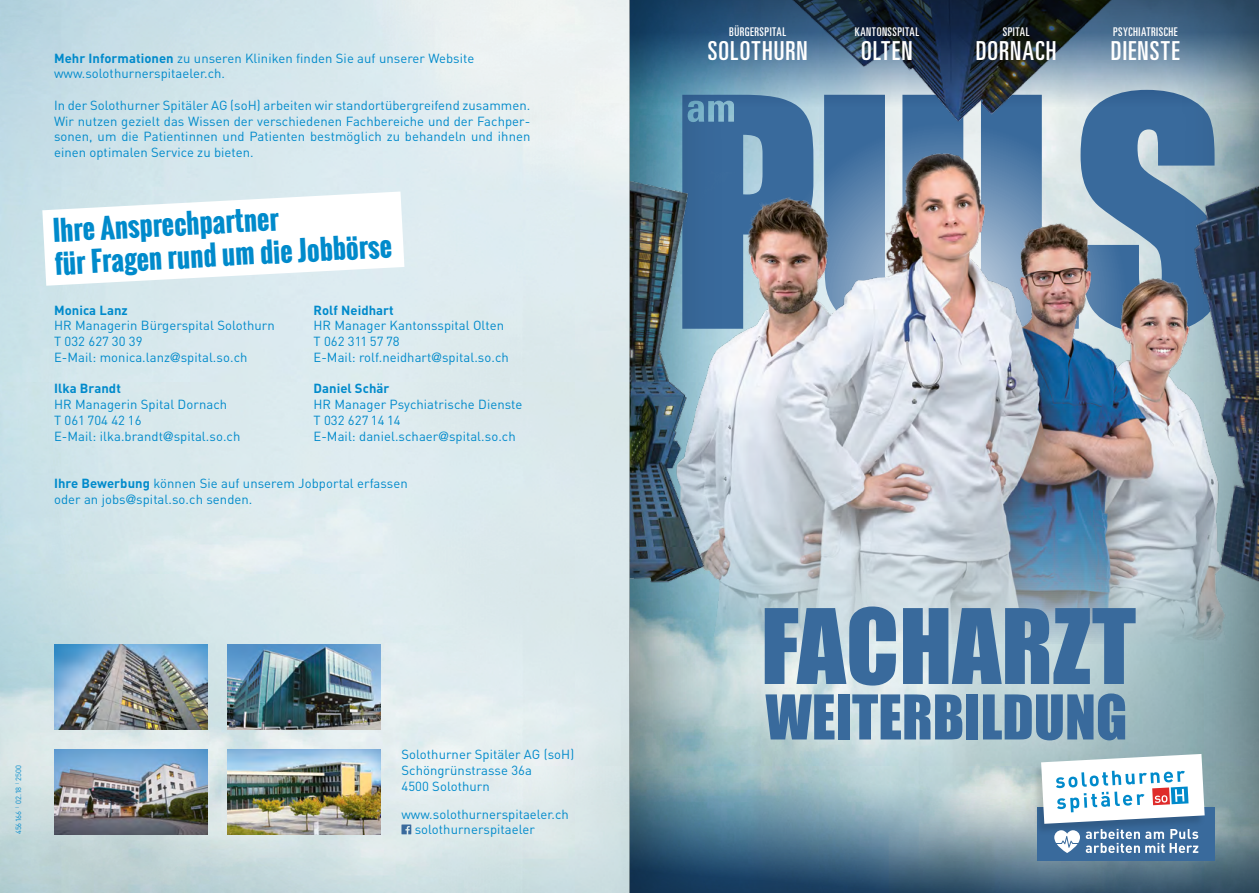
<style>
.page{position:relative;width:1259px;height:893px;background:#fff}
.page>*{position:absolute;margin:0;border:0;box-sizing:border-box;transform-origin:0 0}
.t1{font:96px "Impact";color:#396a9c}
.t2{font:57px "Impact";color:#396a9c}
._01_Text_Bold{font:700 27px "Oswald";color:#008acb}
.t3{font:ultra-condensed 26.1px "Univers LT Std";letter-spacing:.04em;color:#fff}
.Fliesstext_8_7pt{font:13.05px/15.8px "DIN";letter-spacing:.005em;color:#008acb;text-align:justify}
.Fliesstext_8_7pt-2{font:700 13.05px "DIN";letter-spacing:.005em;color:#008acb}
.t4{font:ultra-condensed 12px "Univers LT Std";letter-spacing:.04em;color:#fff}
._06_Norm{font:7.5px "DIN";color:#008acb}
.s1{font-weight:700}
.s2{font-family:"Helvetica Neue"}
</style>
<div class="page">
<img style="left:0;top:0;width:616px;height:893px">
<img style="left:54px;top:645px;width:153px;height:84px">
<img style="left:228px;top:645px;width:153px;height:84px">
<img style="left:54px;top:750px;width:153px;height:84px">
<img style="left:228px;top:750px;width:153px;height:84px">
<div style="left:616px;top:0;width:643px;height:893px;background:#000;opacity:.75"></div>
<svg style="left:42px;top:192px;width:362px;height:94px"></svg>
<svg style="left:401px;top:824px;width:10px;height:10px"></svg>
<div style="left:1036px;top:807px;width:178px;height:54px;background:#396a9c"></div>
<img style="left:1028px;top:752px;width:179px;height:85px">
<svg style="left:1041px;top:754px;width:163px;height:99px"></svg>
<p class="Fliesstext_8_7pt" style="left:54px;top:50px;width:422px"><span class="s1">Mehr Informationen</span> zu unseren Kliniken finden Sie auf unserer Website</p>
<p class="Fliesstext_8_7pt" style="left:54px;top:65px;width:173px">www.solothurnerspitaeler.ch.</p>
<p class="Fliesstext_8_7pt" style="left:54px;top:97px;width:478px">In der Solothurner Spitäler AG (soH) arbeiten wir standortübergreifend zusammen.<br>Wir nutzen gezielt das Wissen der verschiedenen Fachbereiche und der Fachper&shy;sonen, um die Patientinnen und Patienten bestmöglich zu behandeln und ihnen einen optimalen Service zu bieten.</p>
<p class="_01_Text_Bold" style="left:52px;top:210px;width:228px;rotate:-3deg">Ihre Ansprechpartner</p>
<p class="_01_Text_Bold" style="left:53px;top:243px;width:339px;rotate:-3deg">für Fragen rund um die Jobbörse</p>
<p class="Fliesstext_8_7pt" style="left:54px;top:254px;width:194px">für Fragen rund um die Jobbörse</p>
<p class="Fliesstext_8_7pt-2" style="left:54px;top:301px;width:75px">Monica Lanz</p>
<p class="Fliesstext_8_7pt-2" style="left:313px;top:301px;width:82px">Rolf Neidhart</p>
<p class="Fliesstext_8_7pt" style="left:54px;top:317px;width:222px">HR Managerin Bürgerspital Solothurn</p>
<p class="Fliesstext_8_7pt" style="left:313px;top:317px;width:192px">HR Manager Kantonsspital Olten</p>
<p class="Fliesstext_8_7pt" style="left:54px;top:333px;width:90px">T 032 627 30 39</p>
<p class="Fliesstext_8_7pt" style="left:313px;top:333px;width:88px">T 062 311 57 78</p>
<p class="Fliesstext_8_7pt" style="left:54px;top:349px;width:195px">E-Mail: monica.lanz<span class="s2">@</span>spital.so.ch</p>
<p class="Fliesstext_8_7pt" style="left:313px;top:349px;width:197px">E-Mail: rolf.neidhart<span class="s2">@</span>spital.so.ch</p>
<p class="Fliesstext_8_7pt-2" style="left:54px;top:380px;width:68px">Ilka Brandt</p>
<p class="Fliesstext_8_7pt-2" style="left:313px;top:380px;width:78px">Daniel Schär</p>
<p class="Fliesstext_8_7pt" style="left:54px;top:396px;width:175px">HR Managerin Spital Dornach</p>
<p class="Fliesstext_8_7pt" style="left:313px;top:396px;width:210px">HR Manager Psychiatrische Dienste</p>
<p class="Fliesstext_8_7pt" style="left:54px;top:412px;width:89px">T 061 704 42 16</p>
<p class="Fliesstext_8_7pt" style="left:313px;top:412px;width:89px">T 032 627 14 14</p>
<p class="Fliesstext_8_7pt" style="left:54px;top:428px;width:188px">E-Mail: ilka.brandt<span class="s2">@</span>spital.so.ch</p>
<p class="Fliesstext_8_7pt" style="left:313px;top:428px;width:204px">E-Mail: daniel.schaer<span class="s2">@</span>spital.so.ch</p>
<p class="Fliesstext_8_7pt" style="left:54px;top:475px;width:355px"><span class="s1">Ihre Bewerbung</span> können Sie auf unserem Jobportal erfassen</p>
<p class="Fliesstext_8_7pt" style="left:54px;top:491px;width:200px">oder an jobs<span class="s2">@</span>spital.so.ch senden.</p>
<p class="_06_Norm" style="left:14px;top:834px;width:71px;rotate:-90deg">456166 <sup>|</sup> 02.18 <sup>|</sup> 2500</p>
<p class="Fliesstext_8_7pt" style="left:401px;top:746px;width:174px">Solothurner Spitäler AG (soH)</p>
<p class="Fliesstext_8_7pt" style="left:401px;top:762px;width:132px">Schöngrünstrasse 36a</p>
<p class="Fliesstext_8_7pt" style="left:401px;top:778px;width:90px">4500 Solothurn</p>
<p class="Fliesstext_8_7pt" style="left:401px;top:806px;width:169px">www.solothurnerspitaeler.ch</p>
<p class="Fliesstext_8_7pt" style="left:415px;top:821px;width:122px">solothurnerspitaeler</p>
<p class="t4" style="left:729px;top:25px;width:58px">BÜRGERSPITAL</p>
<p class="t3" style="left:708px;top:36px;width:101px">SOLOTHURN</p>
<p class="t4" style="left:854px;top:25px;width:66px">KANTONSSPITAL</p>
<p class="t3" style="left:861px;top:36px;width:53px">OLTEN</p>
<p class="t4" style="left:1003px;top:25px;width:28px">SPITAL</p>
<p class="t3" style="left:975px;top:36px;width:82px">DORNACH</p>
<p class="t4" style="left:1113px;top:25px;width:66px">PSYCHIATRISCHE</p>
<p class="t3" style="left:1111px;top:36px;width:70px">DIENSTE</p>
<p class="t1" style="left:761px;top:587px;width:377px">FACHARZT</p>
<p class="t2" style="left:765px;top:682px;width:363px">WEITERBILDUNG</p>
</div>
